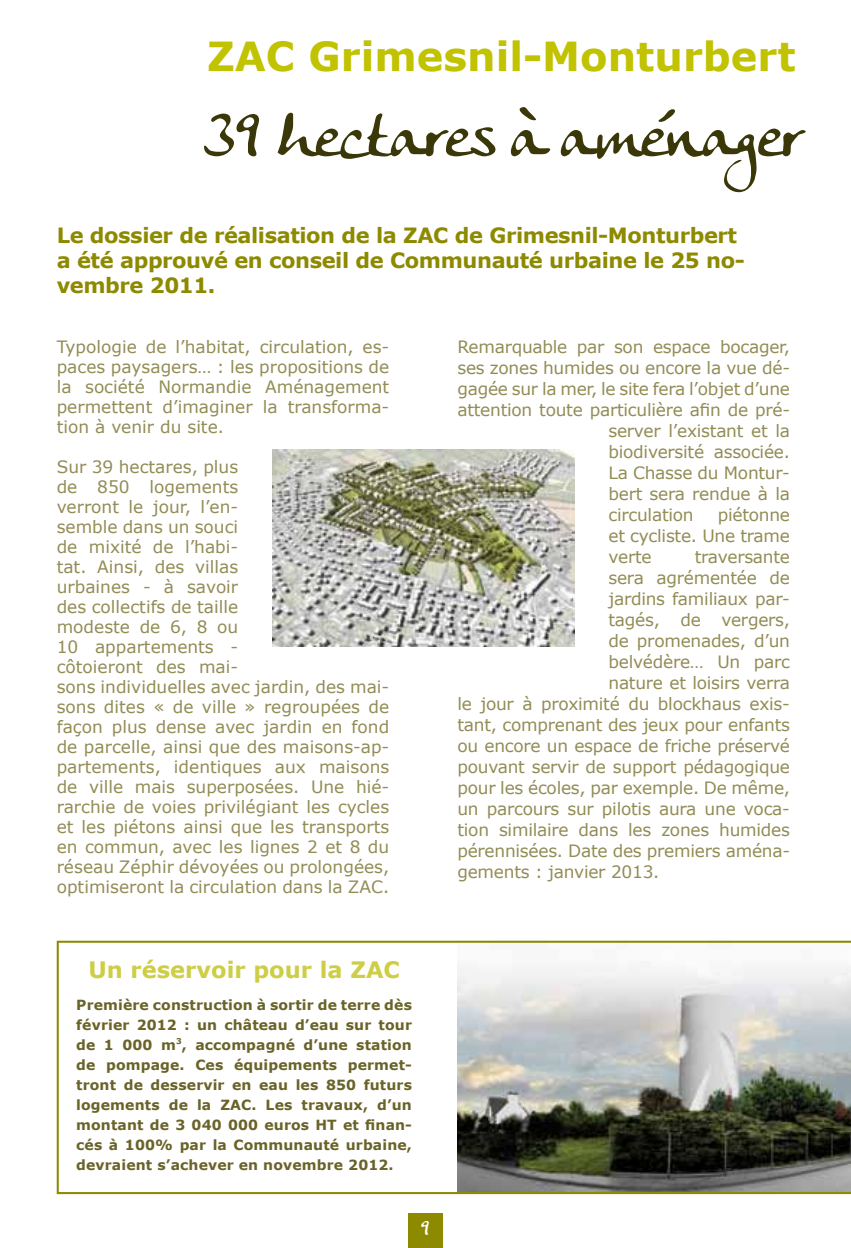
<style>
.page{position:relative;width:851px;height:1248px;background:#fff}
.page>*{position:absolute;margin:0;border:0;box-sizing:border-box;transform-origin:0 0}
.t1{font:60px "Anke Calligraphic FG";color:#3a3808}
.t2{font:700 40px "Verdana";color:#c1c200}
.t3{font:700 22.6px "Verdana";color:#cecd46}
.t4{font:700 21px/25.2px "Verdana";letter-spacing:-.02em;color:#8d8a00}
.t5{font:20px "Anke Calligraphic FG";color:#fff}
.t6{font:17px/20px "Verdana";letter-spacing:-.015em;color:#928c55;text-align:justify}
.t7{font:700 14px/20px "Verdana";letter-spacing:.01em;color:#696328;text-align:justify}
</style>
<div class="page">
<div style="left:408px;top:1213px;width:34px;height:34px;background:#8d8a00"></div>
<img style="left:272px;top:449px;width:302px;height:197px">
<svg style="left:57px;top:940px;width:793px;height:253px"></svg>
<h2 class="t2" style="left:207px;top:28px;width:590px">ZAC Grimesnil-Monturbert</h2>
<h1 class="t1" style="left:203px;top:100px;width:601px">39 hectares à aménager</h1>
<p class="t4" style="left:57px;top:222px;width:689px">Le dossier de réalisation de la ZAC de Grimesnil-Monturbert a été approuvé en conseil de Communauté urbaine le 25 no&shy;vembre 2011.</p>
<p class="t6" style="left:57px;top:336px;width:334px">Typologie de l’habitat, circulation, es&shy;paces paysagers… : les propositions de la société Normandie Aménagement permettent d’imaginer la transforma&shy;tion à venir du site.</p>
<p class="t6" style="left:57px;top:456px;width:334px;text-align:left">Sur 39 hectares, plus<br>de 850 logements<br>verront le jour, l’en-<br>semble dans un souci<br>de mixité de l’habi-<br>tat. Ainsi, des villas<br>urbaines - à savoir<br>des collectifs de taille<br>modeste de 6, 8 ou<br>10 appartements -<br>côtoieront des mai-<br>sons individuelles avec jardin, des mai&shy;sons dites « de ville » regroupées de façon plus dense avec jardin en fond de parcelle, ainsi que des maisons-ap&shy;partements, identiques aux maisons de ville mais superposées. Une hié&shy;rarchie de voies privilégiant les cycles et les piétons ainsi que les transports en commun, avec les lignes 2 et 8 du réseau Zéphir dévoyées ou prolongées, optimiseront la circulation dans la ZAC.</p>
<h3 class="t3" style="left:88px;top:953px;width:313px">Un réservoir pour la ZAC</h3>
<p class="t7" style="left:76px;top:994px;width:337px">Première construction à sortir de terre dès février 2012 : un château d’eau sur tour de 1 000 m<sup>3</sup>, accompagné d’une station de pompage. Ces équipements permet&shy;tront de desservir en eau les 850 futurs logements de la ZAC. Les travaux, d’un montant de 3 040 000 euros HT et finan&shy;cés à 100% par la Communauté urbaine, devraient s’achever en novembre 2012.</p>
<p class="t5" style="left:420px;top:1216px;width:12px">9</p>
<p class="t6" style="left:457px;top:336px;width:334px">Remarquable par son espace bocager,</p>
<p class="t6" style="left:457px;top:357px;width:334px">ses zones humides ou encore la vue dé-</p>
<p class="t6" style="left:457px;top:378px;width:334px">gagée sur la mer, le site fera l’objet d’une</p>
<p class="t6" style="left:457px;top:399px;width:334px">attention toute particulière afin de pré-</p>
<p class="t6" style="left:608px;top:420px;width:183px">server l’existant et la</p>
<p class="t6" style="left:608px;top:441px;width:183px">biodiversité associée.</p>
<p class="t6" style="left:608px;top:462px;width:183px">La Chasse du Montur-</p>
<p class="t6" style="left:608px;top:483px;width:183px">bert sera rendue à la</p>
<p class="t6" style="left:608px;top:504px;width:87px">circulation</p>
<p class="t6" style="left:608px;top:504px;width:183px;line-height:21px;text-indent:109px">piétonne et cycliste. Une trame verte</p>
<p class="t6" style="left:694px;top:546px;width:97px">traversante</p>
<p class="t6" style="left:608px;top:567px;width:183px">sera agrémentée de</p>
<p class="t6" style="left:608px;top:588px;width:183px">jardins familiaux par-</p>
<p class="t6" style="left:608px;top:609px;width:183px">tagés, de vergers,</p>
<p class="t6" style="left:608px;top:630px;width:183px">de promenades, d’un</p>
<p class="t6" style="left:608px;top:651px;width:183px">belvédère… Un parc</p>
<p class="t6" style="left:608px;top:672px;width:183px">nature et loisirs verra</p>
<p class="t6" style="left:457px;top:693px;width:334px">le jour à proximité du blockhaus exis-</p>
<p class="t6" style="left:457px;top:714px;width:334px">tant, comprenant des jeux pour enfants</p>
<p class="t6" style="left:457px;top:735px;width:334px">ou encore un espace de friche préservé</p>
<p class="t6" style="left:457px;top:756px;width:334px">pouvant servir de support pédagogique</p>
<p class="t6" style="left:457px;top:777px;width:334px">pour les écoles, par exemple. De même,</p>
<p class="t6" style="left:457px;top:798px;width:334px">un parcours sur pilotis aura une voca-</p>
<p class="t6" style="left:457px;top:819px;width:334px">tion similaire dans les zones humides</p>
<p class="t6" style="left:457px;top:840px;width:334px">pérennisées. Date des premiers aména-</p>
<p class="t6" style="left:457px;top:861px;width:203px">gements : janvier 2013.</p>
</div>
